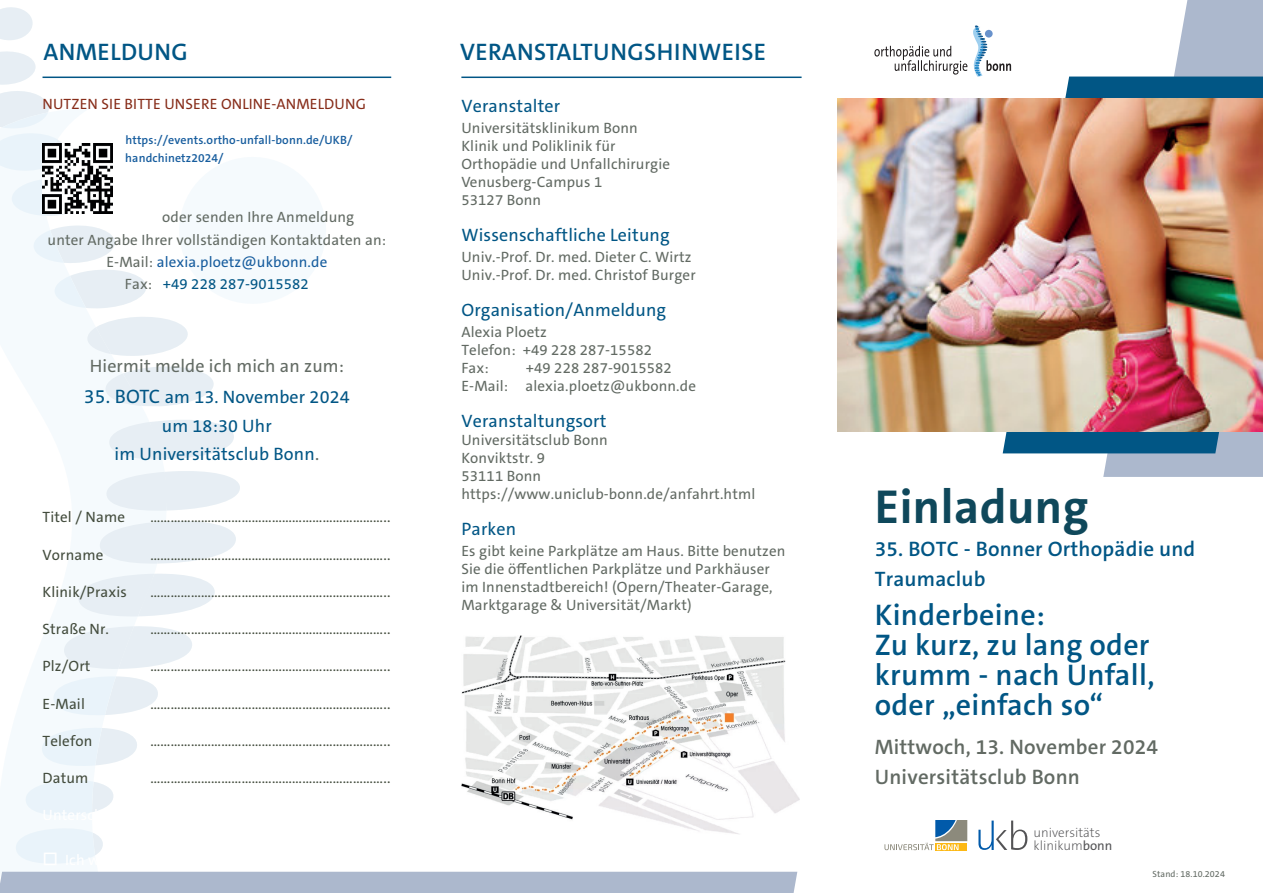
<style>
.page{position:relative;width:1263px;height:893px;background:#fff}
.page>*{position:absolute;margin:0;border:0;box-sizing:border-box;transform-origin:0 0}
.t1{font:700 48px "The Sans C5";letter-spacing:.01em;color:#0f485b}
.t2{font:600 30px/30px "The Sans C5";letter-spacing:.01em;color:#015685}
.t3{font:600 24px "The Sans C5";letter-spacing:.02em;color:#015685}
.t4{font:600 21px/30px "The Sans C5";letter-spacing:.01em;color:#626a63}
.t5{font:600 21px/30px "The Sans C5";letter-spacing:.01em;color:#015685}
.t6{font:18px/28.2px "The Sans C5";letter-spacing:.01em;color:#015685;text-align:center}
.t7{font:18px "The Sans C5";letter-spacing:.01em;color:#626a63}
.t8{font:15px "The Sans C5";letter-spacing:.01em;color:#434c3d}
.t9{font:15px/18px "The Sans C5";letter-spacing:.01em;color:#626a63}
.t10{font:15px "The Sans C5";letter-spacing:.01em;color:#872d1a}
.t11{font:15px "The Sans C5";letter-spacing:.01em;color:#175d9e}
.t12{font:15px "The Sans C5";letter-spacing:.01em;color:#015685}
.t13{font:200 13.2px "The Sans Os F";color:#535355}
.t14{font:600 12px/18px "The Sans C5";letter-spacing:.01em;color:#175d9e}
.t15{font:9px "The Sans C5";letter-spacing:.01em;color:#626a63}
.s1{color:#626a63}
.s2{font-size:19.5px}
.s3{font-weight:400}
</style>
<div class="page">
<svg style="left:0;top:7px;width:33px;height:33px"></svg>
<svg style="left:0;top:51px;width:92px;height:165px"></svg>
<svg style="left:33px;top:225px;width:113px;height:83px"></svg>
<svg style="left:87px;top:317px;width:101px;height:39px"></svg>
<svg style="left:105px;top:366px;width:109px;height:40px"></svg>
<svg style="left:109px;top:420px;width:125px;height:40px"></svg>
<svg style="left:99px;top:521px;width:137px;height:43px"></svg>
<svg style="left:78px;top:573px;width:137px;height:44px"></svg>
<svg style="left:64px;top:626px;width:128px;height:43px"></svg>
<svg style="left:53px;top:676px;width:105px;height:40px"></svg>
<svg style="left:41px;top:728px;width:96px;height:38px"></svg>
<svg style="left:25px;top:780px;width:88px;height:36px"></svg>
<svg style="left:15px;top:828px;width:88px;height:36px"></svg>
<svg style="left:106px;top:471px;width:134px;height:40px"></svg>
<svg style="left:978px;top:820px;width:49px;height:30px"></svg>
<svg style="left:884px;top:821px;width:83px;height:29px"></svg>
<img style="left:43px;top:144px;width:70px;height:70px">
<hr style="left:461px;top:77px;width:340px;height:1px;background:#015685">
<hr style="left:43px;top:77px;width:348px;height:1px;background:#015685">
<svg style="left:1103px;top:0;width:160px;height:477px;fill:#acb8cd"></svg>
<svg style="left:1003px;top:77px;width:260px;height:376px;background:#30749a"></svg>
<img style="left:838px;top:98px;width:425px;height:334px">
<svg style="left:874px;top:26px;width:137px;height:51px"></svg>
<div style="left:0;top:872px;width:797px;height:21px;background:#acb8cd"></div>
<img style="left:461px;top:635px;width:338px;height:199px">
<h3 class="t3" style="left:43px;top:37px;width:146px">ANMELDUNG</h3>
<h3 class="t3" style="left:460px;top:37px;width:308px">VERANSTALTUNGSHINWEISE</h3>
<p class="t6" style="left:461px;top:91px;width:100px">Veranstalter</p>
<p class="t9" style="left:461px;top:119px;width:210px">Universitätsklinikum Bonn<br>Klinik und Poliklinik für<br>Orthopädie und Unfallchirurgie<br>Venusberg-Campus 1<br>53127 Bonn</p>
<p class="t6" style="left:461px;top:220px;width:210px">Wissenschaftliche Leitung</p>
<p class="t9" style="left:461px;top:248px;width:236px">Univ.-Prof. Dr. med. Dieter C. Wirtz<br>Univ.-Prof. Dr. med. Christof Burger</p>
<p class="t6" style="left:461px;top:295px;width:206px">Organisation/Anmeldung</p>
<p class="t9" style="left:461px;top:323px;width:192px">Alexia Ploetz<br>Telefon: +49 228 287-15582<br>Fax:</p>
<p class="t10" style="left:43px;top:95px;width:325px">NUTZEN SIE BITTE UNSERE ONLINE-ANMELDUNG</p>
<p class="t14" style="left:125px;top:131px;width:229px">https://events.ortho-unfall-bonn.de/UKB/ handchinetz2024/</p>
<p class="t9" style="left:162px;top:208px;width:193px">oder senden Ihre Anmeldung</p>
<p class="t9" style="left:48px;top:231px;width:340px">unter Angabe Ihrer vollständigen Kontaktdaten an:</p>
<p class="t11" style="left:106px;top:252px;width:222px"><span class="s1">E-Mail:</span> alexia.ploetz@ukbonn.de</p>
<p class="t12" style="left:125px;top:274px;width:185px"><span class="s1">Fax:</span> +49 228 287-9015582</p>
<p class="t7" style="left:90px;top:354px;width:256px">Hiermit melde ich mich an zum:</p>
<p class="t6" style="left:84px;top:383px;width:267px"><span class="s2">35. BOTC</span> am 13. November 2024 um 18:30 Uhr<br>im Universitätsclub Bonn<span class="s1">.</span></p>
<p class="t9" style="left:461px;top:359px;width:236px;text-indent:64px">+49 228 287-9015582<br>E-Mail: alexia.ploetz@ukbonn.de</p>
<p class="t6" style="left:461px;top:406px;width:147px">Veranstaltungsort</p>
<p class="t9" style="left:461px;top:431px;width:295px">Universitätsclub Bonn<br>Konviktstr. 9<br>53111 Bonn https://www.uniclub-bonn.de/anfahrt.html</p>
<p class="t6" style="left:461px;top:514px;width:56px">Parken</p>
<p class="t9" style="left:461px;top:542px;width:326px">Es gibt keine Parkplätze am Haus. Bitte benutzen Sie die öffentlichen Parkplätze und Parkhäuser im Innenstadtbereich! (Opern/Theater-Garage, Marktgarage &amp; Universität/Markt)</p>
<p class="t8" style="left:43px;top:508px;width:84px">Titel / Name</p>
<p class="t8" style="left:151px;top:508px;width:241px">.......................................................................</p>
<p class="t8" style="left:43px;top:545px;width:62px">Vorname</p>
<p class="t8" style="left:151px;top:545px;width:241px">.......................................................................</p>
<p class="t8" style="left:43px;top:582px;width:86px">Klinik/Praxis</p>
<p class="t8" style="left:151px;top:582px;width:241px">.......................................................................</p>
<p class="t8" style="left:43px;top:619px;width:68px">Straße Nr.</p>
<p class="t8" style="left:151px;top:619px;width:241px">.......................................................................</p>
<p class="t8" style="left:43px;top:657px;width:49px">Plz/Ort</p>
<p class="t8" style="left:151px;top:657px;width:241px">.......................................................................</p>
<p class="t8" style="left:43px;top:694px;width:44px">E-Mail</p>
<p class="t8" style="left:151px;top:694px;width:241px">.......................................................................</p>
<p class="t8" style="left:43px;top:731px;width:51px">Telefon</p>
<p class="t8" style="left:151px;top:731px;width:241px">.......................................................................</p>
<p class="t8" style="left:43px;top:768px;width:47px">Datum</p>
<p class="t8" style="left:151px;top:768px;width:241px">.......................................................................</p>
<h1 class="t1" style="left:875px;top:476px;width:215px">Einladung</h1>
<h3 class="t5" style="left:875px;top:534px;width:322px">35. BOTC - Bonner Orthopädie und<br>Traumaclub</h3>
<h2 class="t2" style="left:875px;top:600px;width:281px">Kinderbeine:<br>Zu kurz, zu lang oder krumm - nach Unfall, oder „einfach so“</h2>
<h3 class="t4" style="left:875px;top:732px;width:285px">Mittwoch, 13. November 2024<br>Universitätsclub Bonn</h3>
<p class="t13" style="left:1033px;top:823px;width:68px">universitäts</p>
<p class="t13" style="left:1033px;top:837px;width:80px">klinikum<span class="s3">bonn</span></p>
<p class="t15" style="left:1152px;top:868px;width:74px">Stand: 18.10.2024</p>
</div>
